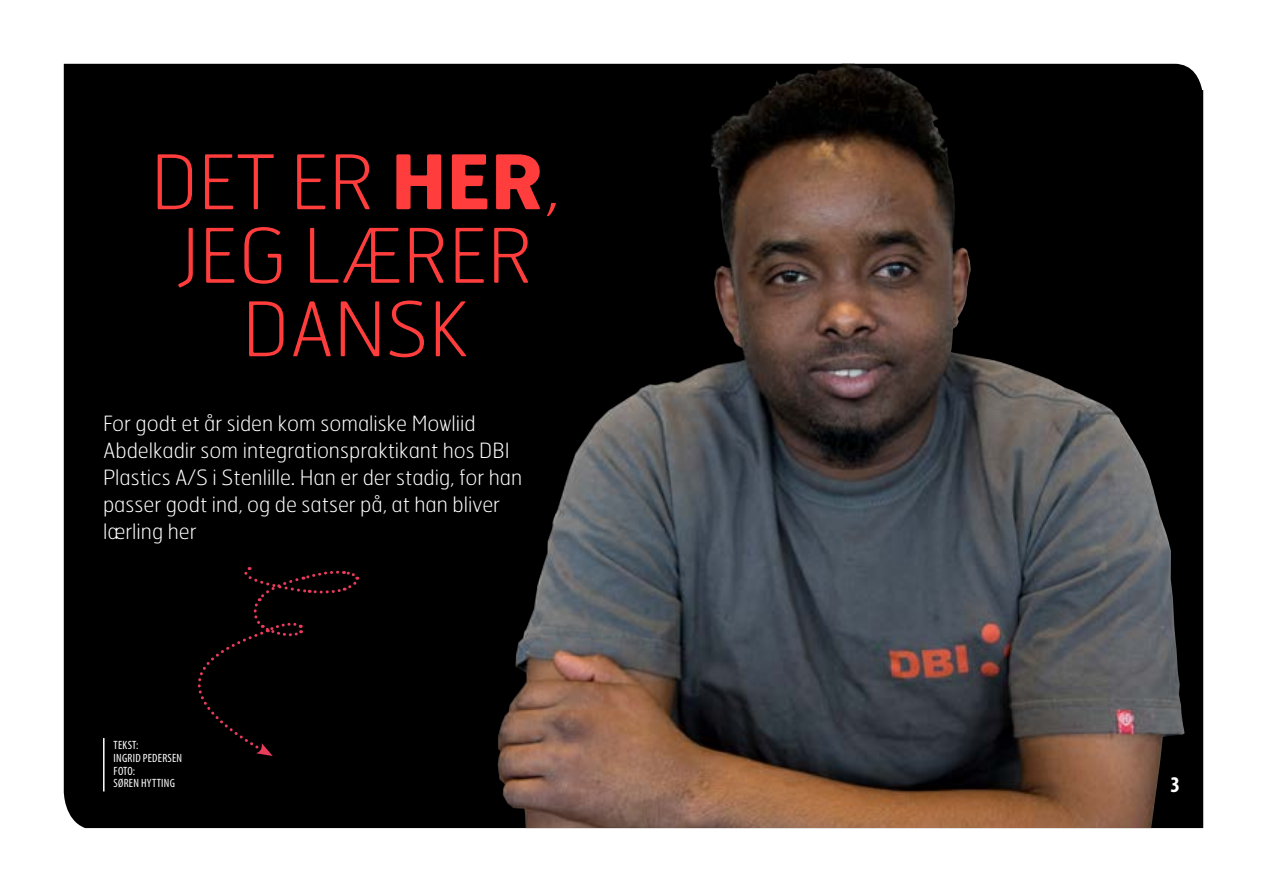
<style>
.page{position:relative;width:1263px;height:893px;background:#fff}
.page>*{position:absolute;margin:0;border:0;box-sizing:border-box;transform-origin:0 0}
.t1{font:100 75px/73.5px "Hermes";color:#ff3d3d;text-align:center}
.t2{font:700 condensed 22.5px "Myriad Pro";color:#fff}
.t3{font:100 21px/27px "Hermes";color:#fff}
.t4{font:condensed 12px/12.8px "Myriad Pro";letter-spacing:.02em;color:#fff}
.s1{font-weight:700}
</style>
<div class="page">
<div style="left:64px;top:64px;width:1139px;height:764px;background:#000"></div>
<div style="left:136px;top:567px;width:225px;height:189px;background:#000"></div>
<img style="left:497px;top:64px;width:688px;height:764px">
<hr style="left:103px;top:738px;width:2px;height:53px;background:#fff">
<h1 class="t1" style="left:151px;top:143px;width:410px">DET ER <span class="s1">HER</span>,<br>JEG LÆRER<br>DANSK</h1>
<p class="t3" style="left:103px;top:410px;width:421px">For godt et år siden kom somaliske Mowliid Abdelkadir som integrationspraktikant hos DBI Plastics A/S i Stenlille. Han er der stadig, for han passer godt ind, og de satser på, at han bliver lærling her</p>
<p class="t4" style="left:114px;top:739px;width:70px">TEKST:<br>INGRID PEDERSEN<br>FOTO:<br>SØREN HYTTING</p>
<p class="t2" style="left:1170px;top:770px;width:11px">3</p>
</div>
